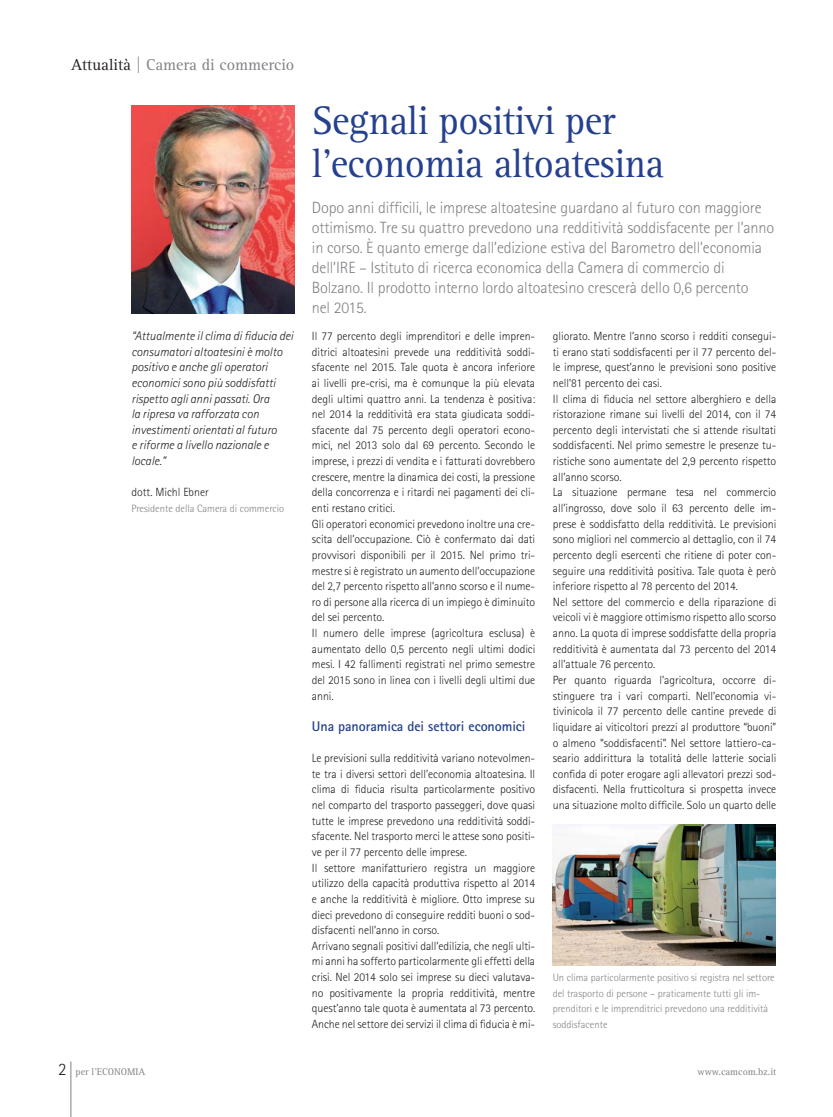
<style>
.page{position:relative;width:833px;height:1117px;background:#fff}
.page>*{position:absolute;margin:0;border:0;box-sizing:border-box;transform-origin:0 0}
.t1{font:41.25px/42.5px "AT Rotis Serif";letter-spacing:-.015em;color:#25408e;scale:.94 1}
.t2{font:300 16.25px/20px "Rotis Sans Serif";letter-spacing:-.01em;color:#808285}
.t3{font:16.25px "AT Rotis Serif";color:#808285}
.t4{font:700 14px "Rotis Sans Serif";letter-spacing:-.005em;color:#25408e}
.t5{font:italic 300 12.5px/15.6px "Rotis Sans Serif";color:#231f20}
.t6{font:300 11.88px/15.6px "Rotis Sans Serif";letter-spacing:-.005em;color:#231f20}
.t7{font:300 10.62px/15.6px "Rotis Semi Sans";color:#808285}
.t8{font:10px "AT Rotis Serif";color:#808285}
.s1{color:#231f20}
.s2{font-family:"Rotis Sans Serif";font-weight:300;font-size:17.5px;color:#231f20}
</style>
<div class="page">
<hr style="left:71px;top:1061px;width:1px;height:55px;background:#808285">
<img style="left:131px;top:105px;width:163px;height:209px">
<img style="left:552px;top:824px;width:224px;height:141px">
<h2 class="t3" style="left:71px;top:58px;width:225px"><span class="s1">Attualità</span> | Camera di commercio</h2>
<p class="t5" style="left:131px;top:329px;width:163px">“Attualmente il clima di fiducia dei consumatori altoatesini è molto positivo e anche gli operatori economici sono più soddisfatti rispetto agli anni passati. Ora<br>la ripresa va rafforzata con investimenti orientati al futuro<br>e riforme a livello nazionale e locale.”</p>
<p class="t6" style="left:131px;top:485px;width:79px">dott. Michl Ebner</p>
<p class="t7" style="left:131px;top:501px;width:154px">Presidente della Camera di commercio</p>
<h1 class="t1" style="left:312px;top:103px;width:376px">Segnali positivi per l’economia altoatesina</h1>
<p class="t2" style="left:312px;top:199px;width:464px">Dopo anni difficili, le imprese altoatesine guardano al futuro con maggiore ottimismo. Tre su quattro prevedono una redditività soddisfacente per l’anno in corso. È quanto emerge dall’edizione estiva del Barometro dell’economia dell’IRE – Istituto di ricerca economica della Camera di commercio di Bolzano. Il prodotto interno lordo altoatesino crescerà dello 0,6 percento<br>nel 2015.</p>
<p class="t6" style="left:312px;top:329px;width:225px">Il 77 percento degli imprenditori e delle impren&shy;ditrici altoatesini prevede una redditività soddi&shy;sfacente nel 2015. Tale quota è ancora inferiore ai livelli pre-crisi, ma è comunque la più elevata degli ultimi quattro anni. La tendenza è positiva: nel 2014 la redditività era stata giudicata soddi&shy;sfacente dal 75 percento degli operatori econo&shy;mici, nel 2013 solo dal 69 percento. Secondo le imprese, i prezzi di vendita e i fatturati dovrebbero crescere, mentre la dinamica dei costi, la pressione della concorrenza e i ritardi nei pagamenti dei cli&shy;enti restano critici.<br>Gli operatori economici prevedono inoltre una cre&shy;scita dell’occupazione. Ciò è confermato dai dati provvisori disponibili per il 2015. Nel primo tri&shy;mestre si è registrato un aumento dell’occupazione del 2,7 percento rispetto all’anno scorso e il nume&shy;ro di persone alla ricerca di un impiego è diminuito del sei percento.<br>Il numero delle imprese (agricoltura esclusa) è aumentato dello 0,5 percento negli ultimi dodici mesi. I 42 fallimenti registrati nel primo semestre del 2015 sono in linea con i livelli degli ultimi due anni.</p>
<p class="t4" style="left:312px;top:720px;width:215px">Una panoramica dei settori economici</p>
<p class="t6" style="left:312px;top:751px;width:225px">Le previsioni sulla redditività variano notevolmen&shy;te tra i diversi settori dell’economia altoatesina. Il clima di fiducia risulta particolarmente positivo nel comparto del trasporto passeggeri, dove quasi tutte le imprese prevedono una redditività soddi&shy;sfacente. Nel trasporto merci le attese sono positi&shy;ve per il 77 percento delle imprese.<br>Il settore manifatturiero registra un maggiore utilizzo della capacità produttiva rispetto al 2014 e anche la redditività è migliore. Otto imprese su dieci prevedono di conseguire redditi buoni o sod&shy;disfacenti nell’anno in corso.<br>Arrivano segnali positivi dall’edilizia, che negli ulti&shy;mi anni ha sofferto particolarmente gli effetti della crisi. Nel 2014 solo sei imprese su dieci valutava&shy;no positivamente la propria redditività, mentre quest’anno tale quota è aumentata al 73 percento.<br>Anche nel settore dei servizi il clima di fiducia è mi-</p>
<p class="t6" style="left:553px;top:329px;width:225px">gliorato. Mentre l’anno scorso i redditi consegui&shy;ti erano stati soddisfacenti per il 77 percento del&shy;le imprese, quest’anno le previsioni sono positive nell’81 percento dei casi.<br>Il clima di fiducia nel settore alberghiero e della ristorazione rimane sui livelli del 2014, con il 74 percento degli intervistati che si attende risultati soddisfacenti. Nel primo semestre le presenze tu&shy;ristiche sono aumentate del 2,9 percento rispetto all’anno scorso.<br>La situazione permane tesa nel commercio all’ingrosso, dove solo il 63 percento delle im&shy;prese è soddisfatto della redditività. Le previsioni sono migliori nel commercio al dettaglio, con il 74 percento degli esercenti che ritiene di poter con&shy;seguire una redditività positiva. Tale quota è però inferiore rispetto al 78 percento del 2014.<br>Nel settore del commercio e della riparazione di veicoli vi è maggiore ottimismo rispetto allo scorso anno. La quota di imprese soddisfatte della propria redditività è aumentata dal 73 percento del 2014 all’attuale 76 percento.<br>Per quanto riguarda l’agricoltura, occorre di&shy;stinguere tra i vari comparti. Nell’economia vi&shy;tivinicola il 77 percento delle cantine prevede di liquidare ai viticoltori prezzi al produttore “buoni” o almeno “soddisfacenti”. Nel settore lattiero-ca&shy;seario addirittura la totalità delle latterie sociali confida di poter erogare agli allevatori prezzi sod&shy;disfacenti. Nella frutticoltura si prospetta invece una situazione molto difficile. Solo un quarto delle</p>
<p class="t7" style="left:552px;top:970px;width:223px">Un clima particolarmente positivo si registra nel settore del trasporto di persone – praticamente tutti gli im&shy;prenditori e le imprenditrici prevedono una redditività soddisfacente</p>
<p class="t8" style="left:58px;top:1066px;width:89px"><span class="s2">2</span> per l’ECONOMIA</p>
<p class="t8" style="left:697px;top:1067px;width:80px">www.camcom.bz.it</p>
</div>
